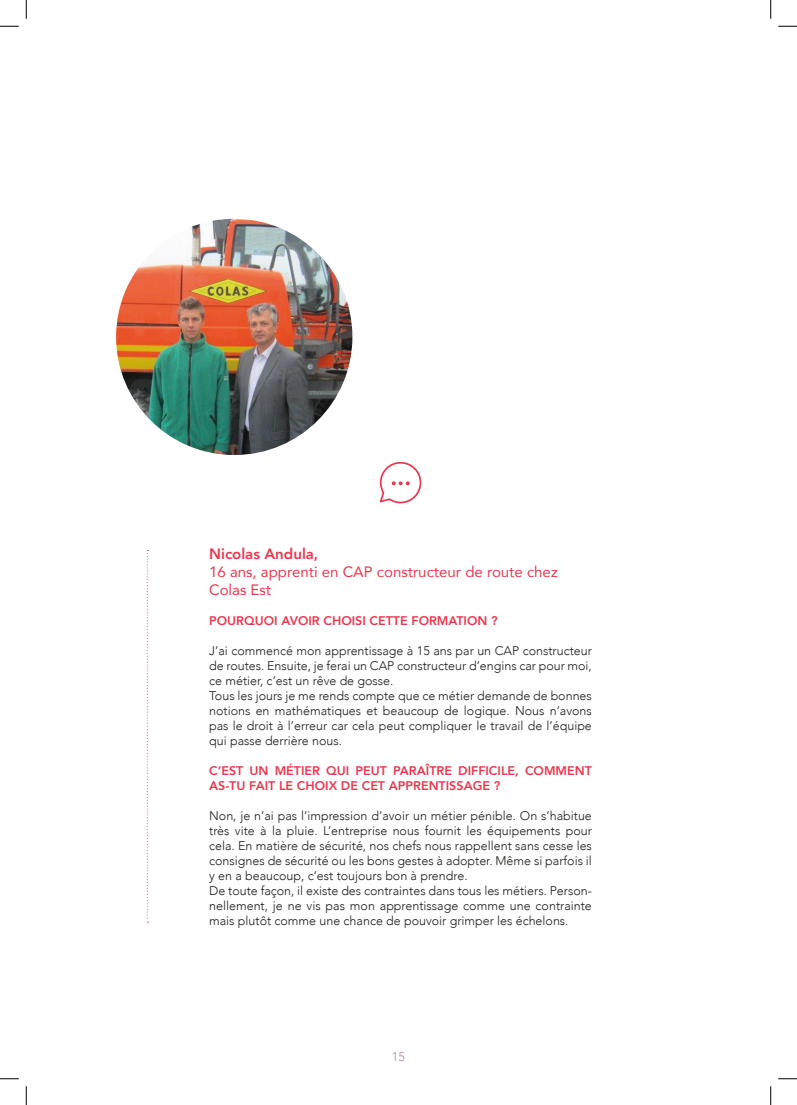
<style>
.page{position:relative;width:797px;height:1105px;background:#fff}
.page>*{position:absolute;margin:0;border:0;box-sizing:border-box;transform-origin:0 0}
.t1{font:15px/18px "Avenir";color:#e8384f}
.t2{font:800 15px "Avenir";color:#e8384f}
.t3{font:300 12.5px/15px "Avenir";color:#1d1d1b}
.t4{font:800 12.5px/15px "Avenir";color:#e8384f}
.t5{font:300 12.5px "Avenir";color:#ab86a8}
</style>
<div class="page">
<svg style="left:380px;top:462px;width:41px;height:41px"></svg>
<svg style="left:147px;top:550px;width:1px;height:373px"></svg>
<img style="left:116px;top:219px;width:236px;height:236px;border-radius:118px">
<svg style="left:0;top:25px;width:19px;height:2px"></svg>
<svg style="left:778px;top:25px;width:19px;height:2px"></svg>
<svg style="left:0;top:1078px;width:19px;height:1px"></svg>
<svg style="left:778px;top:1078px;width:19px;height:1px"></svg>
<svg style="left:25px;top:0;width:2px;height:19px"></svg>
<svg style="left:25px;top:1086px;width:2px;height:19px"></svg>
<svg style="left:770px;top:0;width:1px;height:19px"></svg>
<svg style="left:770px;top:1086px;width:1px;height:19px"></svg>
<p class="t2" style="left:209px;top:542px;width:111px">Nicolas Andula,</p>
<p class="t1" style="left:209px;top:562px;width:350px">16 ans, apprenti en CAP constructeur de route chez<br>Colas Est</p>
<p class="t4" style="left:209px;top:613px;width:290px">POURQUOI AVOIR CHOISI CETTE FORMATION ?</p>
<p class="t3" style="left:209px;top:643px;width:384px">J’ai commencé mon apprentissage à 15 ans par un CAP constructeur de routes. Ensuite, je ferai un CAP constructeur d’engins car pour moi, ce métier, c’est un rêve de gosse.<br>Tous les jours je me rends compte que ce métier demande de bonnes notions en mathématiques et beaucoup de logique. Nous n’avons pas le droit à l’erreur car cela peut compliquer le travail de l’équipe qui passe derrière nous.</p>
<p class="t4" style="left:209px;top:763px;width:384px">C’EST UN MÉTIER QUI PEUT PARAÎTRE DIFFICILE, COMMENT<br>AS-TU FAIT LE CHOIX DE CET APPRENTISSAGE ?</p>
<p class="t3" style="left:209px;top:808px;width:384px">Non, je n’ai pas l’impression d’avoir un métier pénible. On s’habitue très vite à la pluie. L’entreprise nous fournit les équipements pour cela. En matière de sécurité, nos chefs nous rappellent sans cesse les consignes de sécurité ou les bons gestes à adopter. Même si parfois il y en a beaucoup, c’est toujours bon à prendre.<br>De toute façon, il existe des contraintes dans tous les métiers. Person&shy;nellement, je ne vis pas mon apprentissage comme une contrainte mais plutôt comme une chance de pouvoir grimper les échelons.</p>
<p class="t5" style="left:392px;top:1049px;width:15px">15</p>
</div>
